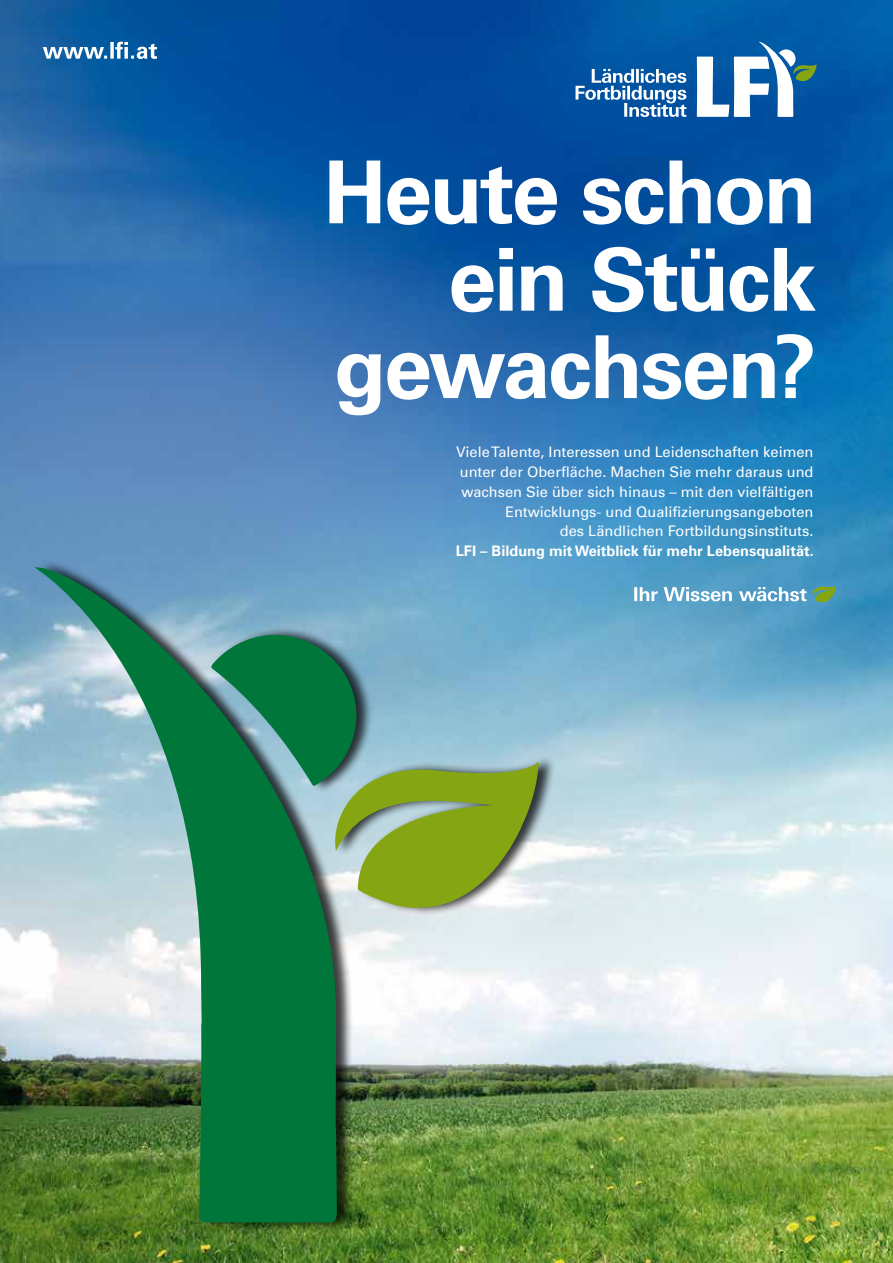
<style>
.page{position:relative;width:893px;height:1263px;background:#fff}
.page>*{position:absolute;margin:0;border:0;box-sizing:border-box;transform-origin:0 0}
.t1{font:700 86.85px/87.4px "Univers Com 65";letter-spacing:-.03em;color:#fff;text-align:right}
.t2{font:14.55px/20px "Univers Com 55 Roman";color:#fff;text-align:right}
.t3{font:700 14.55px "Univers Com 65";color:#fff}
</style>
<div class="page">
<img style="left:0;top:0;width:893px;height:1263px">
<svg style="left:575px;top:69px;width:111px;height:48px"></svg>
<svg style="left:697px;top:41px;width:120px;height:76px"></svg>
<svg style="left:43px;top:42px;width:114px;height:17px"></svg>
<svg style="left:634px;top:586px;width:202px;height:16px"></svg>
<div style="left:36px;top:559px;width:318px;height:672px;background:#000;opacity:.75"></div>
<svg style="left:35px;top:563px;width:303px;height:659px;background:#659e86"></svg>
<div style="left:212px;top:626px;width:161px;height:168px;background:#000;opacity:.75"></div>
<div style="left:335px;top:755px;width:220px;height:161px;background:#000;opacity:.75"></div>
<svg style="left:211px;top:632px;width:328px;height:276px;background:#659f7a"></svg>
<h1 class="t1" style="left:324px;top:156px;width:495px">Heute schon ein Stück gewachsen?</h1>
<p class="t2" style="left:456px;top:442px;width:359px">Viele Talente, Interessen und Leidenschaften keimen unter der Oberfläche. Machen Sie mehr daraus und wachsen Sie über sich hinaus – mit den vielfältigen Entwicklungs- und Qualifizierungsangeboten<br>des Ländlichen Fortbildungsinstituts.</p>
<p class="t3" style="left:456px;top:546px;width:359px">LFI – Bildung mit Weitblick für mehr Lebensqualität.</p>
</div>
